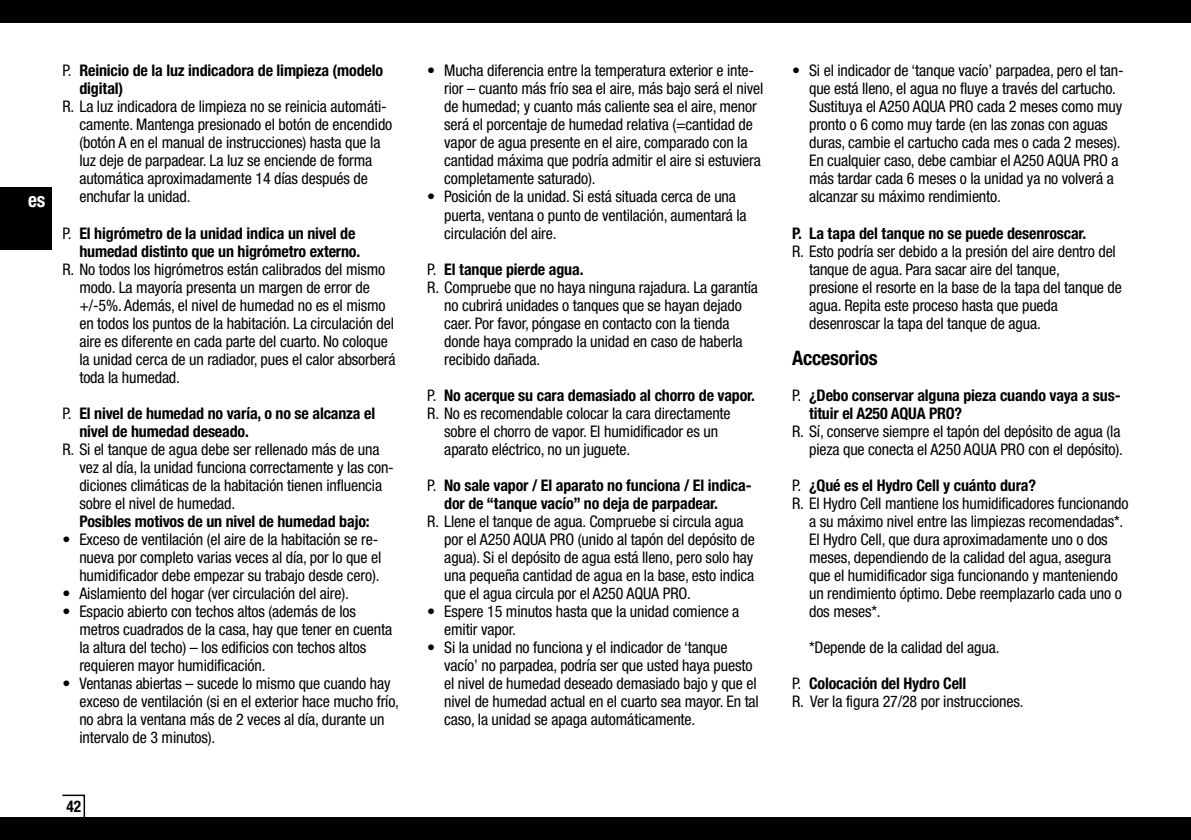
<style>
.page{position:relative;width:1191px;height:840px;background:#fff}
.page>*{position:absolute;margin:0;border:0;box-sizing:border-box;transform-origin:0 0}
.t1{font:700 condensed 20px "Helvetica Neue LTW1 G";letter-spacing:-.01em;color:#000}
.t2{font:700 condensed 20px "Helvetica Neue LTW1 G";color:#fff;scale:.96 1}
.t3{font:condensed 16px/18px "Helvetica Neue LTW1 G";letter-spacing:-.01em;color:#000}
.t4{font:700 condensed 16px/18px "Helvetica Neue LTW1 G";letter-spacing:-.01em;color:#000}
.t5{font:700 condensed 16px "Helvetica Neue LTW1 G";letter-spacing:-.01em;color:#000;scale:.96 1}
.s1{font-weight:400}
.s2{font-weight:700}
</style>
<div class="page">
<div style="left:0;top:0;width:1191px;height:23px;background:#000"></div>
<div style="left:0;top:816px;width:1191px;height:23px;background:#000"></div>
<svg style="left:61px;top:794px;width:25px;height:23px"></svg>
<div style="left:0;top:187px;width:51px;height:62px;background:#000"></div>
<p class="t2" style="left:28px;top:187px;width:19px">es</p>
<p class="t4" style="left:79px;top:62px;width:305px;text-indent:-17px"><span class="s1">P.</span> Reinicio de la luz indicadora de limpieza (modelo digital)</p>
<p class="t3" style="left:79px;top:98px;width:314px;text-indent:-17px">R. La luz indicadora de limpieza no se reinicia automáti&shy;camente. Mantenga presionado el botón de encendido (botón A en el manual de instrucciones) hasta que la luz deje de parpadear. La luz se enciende de forma automática aproximadamente 14 días después de enchufar la unidad.</p>
<p class="t4" style="left:62px;top:224px;width:299px;text-align:right"><span class="s1">P.</span> El higrómetro de la unidad indica un nivel de humedad distinto que un higrómetro externo.</p>
<p class="t3" style="left:79px;top:260px;width:318px;text-indent:-17px">R. No todos los higrómetros están calibrados del mismo modo. La mayoría presenta un margen de error de +/-5%. Además, el nivel de humedad no es el mismo en todos los puntos de la habitación. La circulación del aire es diferente en cada parte del cuarto. No coloque la unidad cerca de un radiador, pues el calor absorberá toda la humedad.</p>
<p class="t4" style="left:79px;top:404px;width:297px;text-indent:-17px"><span class="s1">P.</span> El nivel de humedad no varía, o no se alcanza el nivel de humedad deseado.</p>
<p class="t3" style="left:79px;top:440px;width:316px;text-indent:-17px">R. Si el tanque de agua debe ser rellenado más de una vez al día, la unidad funciona correctamente y las con&shy;diciones climáticas de la habitación tienen influencia sobre el nivel de humedad.</p>
<p class="t4" style="left:79px;top:512px;width:292px">Posibles motivos de un nivel de humedad bajo:</p>
<p class="t3" style="left:79px;top:530px;width:303px;text-indent:-17px">• Exceso de ventilación (el aire de la habitación se re&shy;nueva por completo varias veces al día, por lo que el humidificador debe empezar su trabajo desde cero).</p>
<p class="t3" style="left:62px;top:584px;width:288px">• Aislamiento del hogar (ver circulación del aire).</p>
<p class="t3" style="left:79px;top:602px;width:314px;text-indent:-17px">• Espacio abierto con techos altos (además de los metros cuadrados de la casa, hay que tener en cuenta la altura del techo) – los edificios con techos altos requieren mayor humidificación.</p>
<p class="t3" style="left:79px;top:674px;width:321px;text-indent:-17px">• Ventanas abiertas – sucede lo mismo que cuando hay exceso de ventilación (si en el exterior hace mucho frío, no abra la ventana más de 2 veces al día, durante un intervalo de 3 minutos).</p>
<p class="t5" style="left:66px;top:795px;width:17px">42</p>
<p class="t3" style="left:444px;top:62px;width:321px;text-indent:-17px">• Mucha diferencia entre la temperatura exterior e inte&shy;rior – cuanto más frío sea el aire, más bajo será el nivel de humedad; y cuanto más caliente sea el aire, menor será el porcentaje de humedad relativa (=cantidad de vapor de agua presente en el aire, comparado con la cantidad máxima que podría admitir el aire si estuviera completamente saturado).</p>
<p class="t3" style="left:444px;top:188px;width:304px;text-indent:-17px">• Posición de la unidad. Si está situada cerca de una puerta, ventana o punto de ventilación, aumentará la circulación del aire.</p>
<p class="t4" style="left:427px;top:260px;width:158px"><span class="s1">P.</span> El tanque pierde agua.</p>
<p class="t3" style="left:427px;top:278px;width:332px">R. Compruebe que no haya ninguna rajadura. La garantía</p>
<p class="t3" style="left:444px;top:296px;width:299px">no cubrirá unidades o tanques que se hayan dejado</p>
<p class="t3" style="left:444px;top:314px;width:287px">caer. Por favor, póngase en contacto con la tienda</p>
<p class="t3" style="left:444px;top:332px;width:300px">donde haya comprado la unidad en caso de haberla</p>
<p class="t3" style="left:444px;top:350px;width:97px">recibido dañada.</p>
<p class="t4" style="left:427px;top:386px;width:329px"><span class="s1">P.</span> No acerque su cara demasiado al chorro de vapor.</p>
<p class="t3" style="left:427px;top:404px;width:305px">R. No es recomendable colocar la cara directamente</p>
<p class="t3" style="left:444px;top:422px;width:275px">sobre el chorro de vapor. El humidificador es un</p>
<p class="t3" style="left:444px;top:440px;width:187px">aparato eléctrico, no un juguete.</p>
<p class="t4" style="left:444px;top:476px;width:309px;text-indent:-17px"><span class="s1">P.</span> No sale vapor / El aparato no funciona / El indica&shy;dor de “tanque vacío” no deja de parpadear.</p>
<p class="t3" style="left:444px;top:512px;width:312px;text-indent:-17px">R. Llene el tanque de agua. Compruebe si circula agua por el A250 AQUA PRO (unido al tapón del depósito de agua). Si el depósito de agua está lleno, pero solo hay una pequeña cantidad de agua en la base, esto indica que el agua circula por el A250 AQUA PRO.</p>
<p class="t3" style="left:444px;top:602px;width:297px;text-indent:-17px">• Espere 15 minutos hasta que la unidad comience a emitir vapor.</p>
<p class="t3" style="left:444px;top:638px;width:316px;text-indent:-17px">• Si la unidad no funciona y el indicador de ‘tanque vacío’ no parpadea, podría ser que usted haya puesto el nivel de humedad deseado demasiado bajo y que el nivel de humedad actual en el cuarto sea mayor. En tal caso, la unidad se apaga automáticamente.</p>
<p class="t3" style="left:809px;top:62px;width:316px;text-indent:-17px">• Si el indicador de ‘tanque vacío’ parpadea, pero el tan&shy;que está lleno, el agua no fluye a través del cartucho.<br>Sustituya el A250 AQUA PRO cada 2 meses como muy pronto o 6 como muy tarde (en las zonas con aguas duras, cambie el cartucho cada mes o cada 2 meses).<br>En cualquier caso, debe cambiar el A250 AQUA PRO a más tardar cada 6 meses o la unidad ya no volverá a alcanzar su máximo rendimiento.</p>
<p class="t4" style="left:792px;top:224px;width:296px">P. La tapa del tanque no se puede desenroscar.</p>
<p class="t3" style="left:809px;top:242px;width:314px;text-indent:-17px">R. Esto podría ser debido a la presión del aire dentro del tanque de agua. Para sacar aire del tanque,<br>presione el resorte en la base de la tapa del tanque de agua. Repita este proceso hasta que pueda desenroscar la tapa del tanque de agua.</p>
<p class="t1" style="left:792px;top:345px;width:87px">Accesorios</p>
<p class="t4" style="left:809px;top:386px;width:313px;text-indent:-17px"><span class="s1">P.</span> ¿Debo conservar alguna pieza cuando vaya a sus&shy;tituir el A250 AQUA PRO?</p>
<p class="t3" style="left:792px;top:422px;width:332px;text-align:right">R. Sí, conserve siempre el tapón del depósito de agua (la pieza que conecta el A250 AQUA PRO con el depósito).</p>
<p class="t4" style="left:792px;top:476px;width:245px"><span class="s1">P.</span> ¿Qué es el Hydro Cell y cuánto dura?</p>
<p class="t3" style="left:792px;top:494px;width:338px">R. El Hydro Cell mantiene los humidificadores funcionando</p>
<p class="t3" style="left:809px;top:512px;width:316px">a su máximo nivel entre las limpiezas recomendadas*.</p>
<p class="t3" style="left:809px;top:530px;width:300px">El Hydro Cell, que dura aproximadamente uno o dos</p>
<p class="t3" style="left:809px;top:548px;width:304px">meses, dependiendo de la calidad del agua, asegura</p>
<p class="t3" style="left:809px;top:566px;width:310px">que el humidificador siga funcionando y manteniendo</p>
<p class="t3" style="left:809px;top:584px;width:314px">un rendimiento óptimo. Debe reemplazarlo cada uno o</p>
<p class="t3" style="left:809px;top:602px;width:73px">dos meses*.</p>
<p class="t3" style="left:809px;top:638px;width:192px">*Depende de la calidad del agua.</p>
<p class="t3" style="left:792px;top:674px;width:233px">P. <span class="s2">Colocación del Hydro Cell<br></span>R. Ver la figura 27/28 por instrucciones.</p>
</div>
